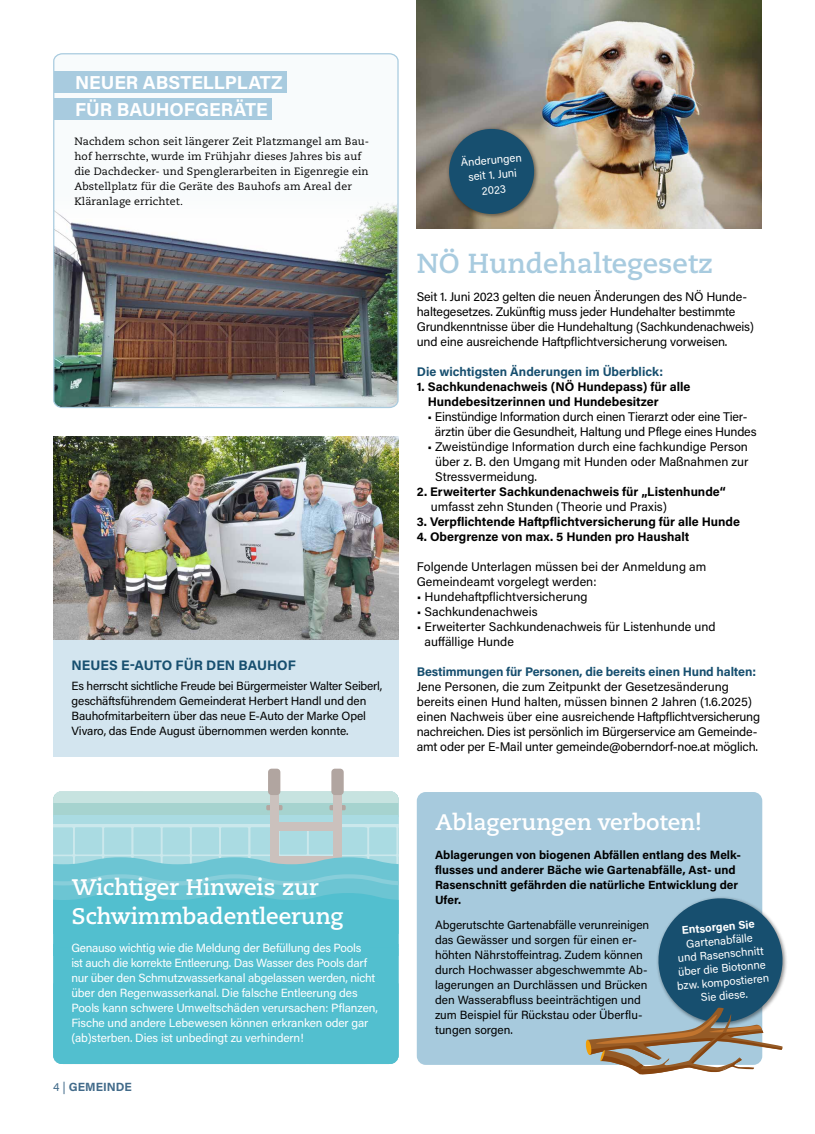
<style>
.page{position:relative;width:815px;height:1134px;background:#fff}
.page>*{position:absolute;margin:0;border:0;box-sizing:border-box;transform-origin:0 0}
.t1{font:700 27.5px "Caecilia LT Pro 75";color:#a8cbdf}
.t2{font:700 22.5px/28.8px "Caecilia LT Pro 75";color:#fff}
.t3{font:700 18.75px/27.1px "Acumin Pro";color:#fff}
.t4{font:700 13.75px "Acumin Pro";color:#174f6f}
.t5{font:12.5px/15px "Acumin Pro";letter-spacing:-.01em;color:#000}
.t6{font:700 12.5px/15px "Acumin Pro";color:#000}
.t7{font:700 12.5px "Acumin Pro";letter-spacing:-.005em;color:#174f6f}
.t8{font:11.88px/15px "Acumin Pro";letter-spacing:-.01em;color:#000}
.t9{font:11.88px/15px "Acumin Pro";letter-spacing:-.015em;color:#fff}
.t10{font:700 11.88px/15px "Acumin Pro";color:#000}
.t11{font:700 11.88px "Acumin Pro";color:#426b8a}
.t12{font:11.25px/13.8px "Acumin Pro";color:#fff;text-align:center}
.t13{font:700 11.25px "Acumin Pro";color:#fff}
.t14{font:10.62px/15px "Caecilia LT Pro 55 Roman";letter-spacing:.01em;color:#000}
.s1{font-weight:400}
</style>
<div class="page">
<img style="left:416px;top:0;width:346px;height:229px">
<div style="left:447px;top:127px;width:92px;height:92px;background:#000;opacity:.45"></div>
<svg style="left:447px;top:127px;width:89px;height:89px;background:#395e70"></svg>
<img style="left:53px;top:436px;width:346px;height:204px">
<div style="left:53px;top:640px;width:346px;height:116px;background:#d3e5ef"></div>
<img style="left:53px;top:53px;width:346px;height:356px">
<div style="left:54px;top:72px;width:232px;height:21px;background:#a8cbdf"></div>
<div style="left:54px;top:99px;width:217px;height:21px;background:#a8cbdf"></div>
<svg style="left:53px;top:824px;width:346px;height:3px"></svg>
<div style="left:53px;top:794px;width:346px;height:23px;background:#a6d3cf"></div>
<div style="left:53px;top:791px;width:346px;height:11px;background:#c7e3e0"></div>
<div style="left:53px;top:815px;width:346px;height:9px;background:#aadbe2"></div>
<div style="left:266px;top:805px;width:17px;height:5px;background:#b5a6a0"></div>
<div style="left:329px;top:805px;width:17px;height:5px;background:#b5a6a0"></div>
<div style="left:273px;top:823px;width:65px;height:8px;background:#cbc1bd"></div>
<div style="left:270px;top:791px;width:9px;height:116px;background:#cbc1bd"></div>
<div style="left:333px;top:791px;width:9px;height:116px;background:#cbc1bd"></div>
<svg style="left:53px;top:827px;width:346px;height:120px;background:#75c8d5"></svg>
<div style="left:53px;top:947px;width:346px;height:117px;background:#52bfcf"></div>
<div style="left:417px;top:792px;width:345px;height:273px;background:#a7cadd;border-radius:9px"></div>
<div style="left:656px;top:896px;width:132px;height:131px;background:#000;opacity:.45"></div>
<div style="left:268px;top:769px;width:12px;height:26px;background:#b1a5a0;border-radius:4px"></div>
<div style="left:331px;top:769px;width:13px;height:26px;background:#b1a5a0;border-radius:4px"></div>
<svg style="left:586px;top:895px;width:199px;height:179px"></svg>
<h3 class="t3" style="left:75px;top:68px;width:209px">NEUER ABSTELLPLATZ<br>FÜR BAUHOFGERÄTE</h3>
<p class="t14" style="left:74px;top:133px;width:296px">Nachdem schon seit längerer Zeit Platzmangel am Bau&shy;hof herrschte, wurde im Frühjahr dieses Jahres bis auf die Dachdecker- und Spenglerarbeiten in Eigenregie ein Abstellplatz für die Geräte des Bauhofs am Areal der Kläranlage errichtet.</p>
<p class="t4" style="left:72px;top:655px;width:226px">NEUES E-AUTO FÜR DEN BAUHOF</p>
<p class="t8" style="left:72px;top:678px;width:312px">Es herrscht sichtliche Freude bei Bürgermeister Walter Seiberl, geschäftsführendem Gemeinderat Herbert Handl und den Bauhofmitarbeitern über das neue E-Auto der Marke Opel Vivaro, das Ende August übernommen werden konnte.</p>
<h2 class="t2" style="left:72px;top:872px;width:273px">Wichtiger Hinweis zur<br>Schwimmbadentleerung</h2>
<p class="t9" style="left:71px;top:940px;width:308px">Genauso wichtig wie die Meldung der Befüllung des Pools<br>ist auch die korrekte Entleerung. Das Wasser des Pools darf nur über den Schmutzwasserkanal abgelassen werden, nicht über den Regenwasserkanal. Die falsche Entleerung des Pools kann schwere Umweltschäden verursachen: Pflanzen, Fische und andere Lebewesen können erkranken oder gar (ab)sterben. Dies ist unbedingt zu verhindern!</p>
<p class="t11" style="left:53px;top:1079px;width:80px"><span class="s1">4 |</span> GEMEINDE</p>
<p class="t12" style="left:460px;top:154px;width:63px;line-height:15px;rotate:-5deg">Änderungen seit 1. Juni<br>2023</p>
<h1 class="t1" style="left:417px;top:244px;width:297px">NÖ Hundehaltegesetz</h1>
<p class="t5" style="left:417px;top:289px;width:339px">Seit 1. Juni 2023 gelten die neuen Änderungen des NÖ Hunde&shy;haltegesetzes. Zukünftig muss jeder Hundehalter bestimmte Grundkenntnisse über die Hundehaltung (Sachkundenachweis) und eine ausreichende Haftpflichtversicherung vorweisen.</p>
<p class="t7" style="left:417px;top:363px;width:248px">Die wichtigsten Änderungen im Überblick:</p>
<p class="t6" style="left:428px;top:379px;width:264px;text-indent:-11px">1. Sachkundenachweis (NÖ Hundepass) für alle<br>Hundebesitzerinnen und Hundebesitzer</p>
<p class="t5" style="left:435px;top:409px;width:323px;text-indent:-7px">• Einstündige Information durch einen Tierarzt oder eine Tier&shy;ärztin über die Gesundheit, Haltung und Pflege eines Hundes</p>
<p class="t5" style="left:435px;top:439px;width:315px;text-align:justify;text-indent:-8px">• Zweistündige Information durch eine fachkundige Person über z. B. den Umgang mit Hunden oder Maßnahmen zur Stressvermeidung.</p>
<p class="t6" style="left:417px;top:484px;width:311px">2. Erweiterter Sachkundenachweis für „Listenhunde“</p>
<p class="t5" style="left:431px;top:499px;width:238px">umfasst zehn Stunden (Theorie und Praxis)</p>
<p class="t6" style="left:417px;top:514px;width:325px">3. Verpflichtende Haftpflichtversicherung für alle Hunde</p>
<p class="t6" style="left:417px;top:529px;width:274px">4. Obergrenze von max. 5 Hunden pro Haushalt</p>
<p class="t5" style="left:417px;top:559px;width:291px">Folgende Unterlagen müssen bei der Anmeldung am<br>Gemeindeamt vorgelegt werden:</p>
<p class="t5" style="left:417px;top:589px;width:172px">• Hundehaftpflichtversicherung</p>
<p class="t5" style="left:417px;top:604px;width:122px">• Sachkundenachweis</p>
<p class="t5" style="left:425px;top:619px;width:293px;text-indent:-8px">• Erweiterter Sachkundenachweis für Listenhunde und auffällige Hunde</p>
<p class="t7" style="left:417px;top:663px;width:341px">Bestimmungen für Personen, die bereits einen Hund halten:</p>
<p class="t5" style="left:417px;top:679px;width:345px">Jene Personen, die zum Zeitpunkt der Gesetzesänderung bereits einen Hund halten, müssen binnen 2 Jahren (1.6.2025) einen Nachweis über eine ausreichende Haftpflichtversicherung nachreichen. Dies ist persönlich im Bürgerservice am Gemeinde&shy;amt oder per E-Mail unter gemeinde@oberndorf-noe.at möglich.</p>
<h2 class="t2" style="left:436px;top:808px;width:268px">Ablagerungen verboten!</h2>
<p class="t10" style="left:435px;top:846px;width:307px">Ablagerungen von biogenen Abfällen entlang des Melk&shy;flusses und anderer Bäche wie Gartenabfälle, Ast- und Rasenschnitt gefährden die natürliche Entwicklung der Ufer.</p>
<p class="t8" style="left:435px;top:917px;width:216px">Abgerutschte Gartenabfälle verunreinigen das Gewässer und sorgen für einen er&shy;höhten Nährstoffeintrag. Zudem können durch Hochwasser abgeschwemmte Ab&shy;lagerungen an Durchlässen und Brücken den Wasserabfluss beeinträchtigen und zum Beispiel für Rückstau oder Überflu&shy;tungen sorgen.</p>
<p class="t13" style="left:681px;top:922px;width:75px;rotate:-5deg">Entsorgen Sie</p>
<p class="t12" style="left:673px;top:937px;width:94px;rotate:-5deg">Gartenabfälle<br>und Rasenschnitt über die Biotonne bzw. kompostieren<br>Sie diese.</p>
</div>
